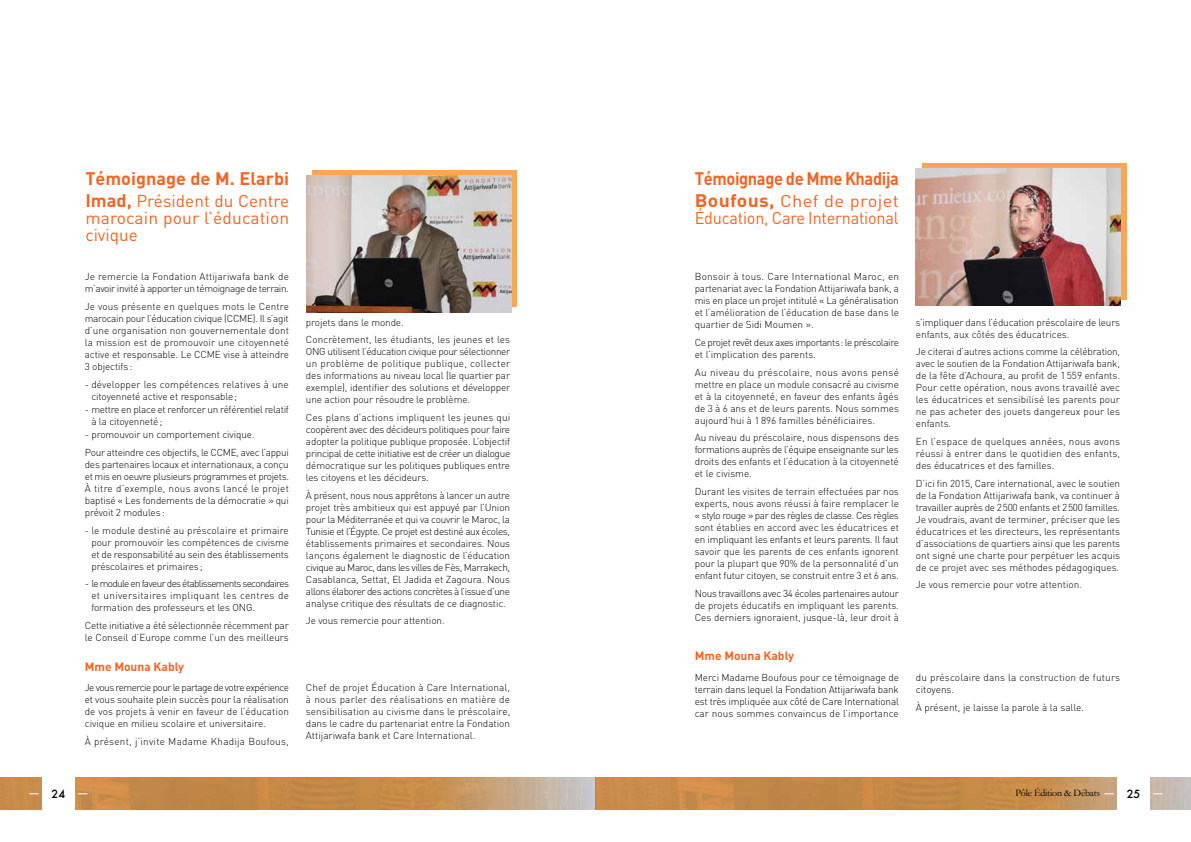
<style>
.page{position:relative;width:1191px;height:842px;background:#fff}
.page>*{position:absolute;margin:0;border:0;box-sizing:border-box;transform-origin:0 0}
.t1{font:700 18px "DIN";letter-spacing:-.02em;color:#f26522;scale:.91 1}
.t2{font:700 18px "DIN";color:#f26522}
.t3{font:17px/17px "DIN";color:#f26522;text-align:justify}
.t4{font:17px/17px "DIN";color:#f26522;scale:1.08 1}
.t5{font:700 12px "DIN";color:#f26522}
.t6{font:500 11px "Futura";color:#000}
.t7{font:300 10px/12px "DIN";letter-spacing:-.01em;color:#000;text-align:justify}
.t8{font:300 10px/12px "DIN";letter-spacing:-.035em;color:#000}
.t9{font:300 10px/12px "DIN";letter-spacing:-.04em;color:#000}
.t10{font:300 10px/12px "DIN";letter-spacing:-.03em;color:#000}
.t11{font:300 10px/12px "DIN";letter-spacing:.015em;color:#000}
.t12{font:300 10px "DIN";letter-spacing:.025em;color:#000}
.t13{font:10px "Garamond";letter-spacing:-.02em;color:#000}
.s1{font-weight:700;font-size:18px}
</style>
<div class="page">
<svg style="left:595px;top:778px;width:596px;height:32px;background:#c58f53"></svg>
<svg style="left:0;top:778px;width:595px;height:32px;background:#c5925b"></svg>
<div style="left:312px;top:170px;width:205px;height:137px;background:linear-gradient(to right,#faa755,#faa755)"></div>
<img style="left:306px;top:176px;width:205px;height:136px">
<div style="left:921px;top:163px;width:205px;height:137px;background:linear-gradient(to right,#faa755,#faa755)"></div>
<img style="left:916px;top:169px;width:204px;height:136px">
<div style="left:1117px;top:777px;width:32px;height:34px;background:#fff"></div>
<div style="left:42px;top:774px;width:32px;height:40px;background:#fff"></div>
<h1 class="t2" style="left:85px;top:167px;width:205px">Témoignage de M. Elarbi</h1>
<h2 class="t3" style="left:85px;top:192px;width:205px"><span class="s1">Imad,</span> Président du Centre marocain pour l’éducation civique</h2>
<p class="t8" style="left:85px;top:270px;width:206px">Je remercie la Fondation Attijariwafa bank de m’avoir invité à apporter un témoignage de terrain.</p>
<p class="t7" style="left:85px;top:300px;width:206px">Je vous présente en quelques mots le Centre marocain pour l’éducation civique (CCME). Il s’agit d’une organisation non gouvernementale dont la mission est de promouvoir une citoyenneté active et responsable. Le CCME vise à atteindre 3 objectifs:</p>
<p class="t7" style="left:91px;top:378px;width:199px;text-indent:-7px">- développer les compétences relatives à une citoyenneté active et responsable;</p>
<p class="t10" style="left:91px;top:403px;width:199px;text-indent:-7px">- mettre en place et renforcer un référentiel relatif à la citoyenneté;</p>
<p class="t7" style="left:85px;top:426px;width:206px;line-height:17.7px">- promouvoir un comportement civique.<br>Pour atteindre ces objectifs, le CCME, avec l’appui</p>
<p class="t7" style="left:85px;top:458px;width:206px">des partenaires locaux et internationaux, a conçu et mis en oeuvre plusieurs programmes et projets.<br>À titre d’exemple, nous avons lancé le projet baptisé « Les fondements de la démocratie » qui prévoit 2 modules:</p>
<p class="t7" style="left:91px;top:524px;width:199px;text-indent:-7px">- le module destiné au préscolaire et primaire pour promouvoir les compétences de civisme et de responsabilité au sein des établissements préscolaires et primaires;</p>
<p class="t7" style="left:91px;top:578px;width:199px;text-indent:-7px">- le module en faveur des établissements secondaires et universitaires impliquant les centres de formation des professeurs et les ONG.</p>
<p class="t7" style="left:85px;top:619px;width:206px">Cette initiative a été sélectionnée récemment par le Conseil d’Europe comme l’un des meilleurs</p>
<p class="t5" style="left:85px;top:658px;width:101px">Mme Mouna Kably</p>
<p class="t7" style="left:85px;top:682px;width:206px">Je vous remercie pour le partage de votre expérience et vous souhaite plein succès pour la réalisation de vos projets à venir en faveur de l’éducation civique en milieu scolaire et universitaire.</p>
<p class="t12" style="left:85px;top:735px;width:205px">À présent, j’invite Madame Khadija Boufous,</p>
<p class="t7" style="left:306px;top:313px;width:205px;line-height:17.7px">projets dans le monde.<br>Concrètement, les étudiants, les jeunes et les</p>
<p class="t7" style="left:306px;top:346px;width:206px">ONG utilisent l’éducation civique pour sélectionner un problème de politique publique, collecter des informations au niveau local (le quartier par exemple), identifier des solutions et développer une action pour résoudre le problème.</p>
<p class="t7" style="left:306px;top:411px;width:206px">Ces plans d’actions impliquent les jeunes qui coopèrent avec des décideurs politiques pour faire adopter la politique publique proposée. L’objectif principal de cette initiative est de créer un dialogue démocratique sur les politiques publiques entre les citoyens et les décideurs.</p>
<p class="t7" style="left:306px;top:489px;width:206px">À présent, nous nous apprêtons à lancer un autre projet très ambitieux qui est appuyé par l’Union pour la Méditerranée et qui va couvrir le Maroc, la Tunisie et l’Égypte. Ce projet est destiné aux écoles, établissements primaires et secondaires. Nous lançons également le diagnostic de l’éducation civique au Maroc, dans les villes de Fès, Marrakech, Casablanca, Settat, El Jadida et Zagoura. Nous allons élaborer des actions concrètes à l’issue d’une analyse critique des résultats de ce diagnostic.</p>
<p class="t7" style="left:306px;top:615px;width:140px">Je vous remercie pour attention.</p>
<p class="t7" style="left:306px;top:682px;width:206px">Chef de projet Éducation à Care International, à nous parler des réalisations en matière de sensibilisation au civisme dans le préscolaire, dans le cadre du partenariat entre la Fondation Attijariwafa bank et Care International.</p>
<h1 class="t1" style="left:694px;top:167px;width:226px">Témoignage de Mme Khadija</h1>
<h2 class="t4" style="left:694px;top:192px;width:190px"><span class="s1">Boufous,</span> Chef de projet<br>Éducation, Care International</h2>
<p class="t7" style="left:694px;top:270px;width:206px">Bonsoir à tous. Care International Maroc, en partenariat avec la Fondation Attijariwafa bank, a mis en place un projet intitulé « La généralisation et l’amélioration de l’éducation de base dans le quartier de Sidi Moumen ».</p>
<p class="t9" style="left:694px;top:336px;width:206px">Ce projet revêt deux axes importants: le préscolaire et l’implication des parents.</p>
<p class="t7" style="left:694px;top:366px;width:206px">Au niveau du préscolaire, nous avons pensé mettre en place un module consacré au civisme et à la citoyenneté, en faveur des enfants âgés de 3 à 6 ans et de leurs parents. Nous sommes aujourd’hui à 1896 familles bénéficiaires.</p>
<p class="t7" style="left:694px;top:431px;width:206px">Au niveau du préscolaire, nous dispensons des formations auprès de l’équipe enseignante sur les droits des enfants et l’éducation à la citoyenneté et le civisme.</p>
<p class="t7" style="left:694px;top:485px;width:206px">Durant les visites de terrain effectuées par nos experts, nous avons réussi à faire remplacer le « stylo rouge » par des règles de classe. Ces règles sont établies en accord avec les éducatrices et en impliquant les enfants et leurs parents. Il faut savoir que les parents de ces enfants ignorent pour la plupart que 90% de la personnalité d’un enfant futur citoyen, se construit entre 3 et 6 ans.</p>
<p class="t7" style="left:694px;top:587px;width:206px">Nous travaillons avec 34 écoles partenaires autour de projets éducatifs en impliquant les parents.<br>Ces derniers ignoraient, jusque-là, leur droit à</p>
<p class="t5" style="left:694px;top:648px;width:101px">Mme Mouna Kably</p>
<p class="t7" style="left:694px;top:671px;width:206px">Merci Madame Boufous pour ce témoignage de terrain dans lequel la Fondation Attijariwafa bank est très impliquée aux côté de Care International car nous sommes convaincus de l’importance</p>
<p class="t7" style="left:916px;top:316px;width:206px">s’impliquer dans l’éducation préscolaire de leurs enfants, aux côtés des éducatrices.</p>
<p class="t7" style="left:916px;top:346px;width:206px">Je citerai d’autres actions comme la célébration, avec le soutien de la Fondation Attijariwafa bank, de la fête d’Achoura, au profit de 1559 enfants.<br>Pour cette opération, nous avons travaillé avec les éducatrices et sensibilisé les parents pour ne pas acheter des jouets dangereux pour les enfants.</p>
<p class="t7" style="left:916px;top:435px;width:206px">En l’espace de quelques années, nous avons réussi à entrer dans le quotidien des enfants, des éducatrices et des familles.</p>
<p class="t7" style="left:916px;top:477px;width:206px">D’ici fin 2015, Care international, avec le soutien de la Fondation Attijariwafa bank, va continuer à travailler auprès de 2500 enfants et 2500 familles.<br>Je voudrais, avant de terminer, préciser que les éducatrices et les directeurs, les représentants d’associations de quartiers ainsi que les parents ont signé une charte pour perpétuer les acquis de ce projet avec ses méthodes pédagogiques.</p>
<p class="t7" style="left:916px;top:579px;width:167px">Je vous remercie pour votre attention.</p>
<p class="t11" style="left:916px;top:671px;width:206px">du préscolaire dans la construction de futurs citoyens.</p>
<p class="t7" style="left:916px;top:701px;width:170px">À présent, je laisse la parole à la salle.</p>
<p class="t13" style="left:1015px;top:787px;width:86px">Pôle Édition &amp; Débats</p>
<p class="t6" style="left:52px;top:787px;width:15px">24</p>
<p class="t6" style="left:1126px;top:787px;width:15px">25</p>
</div>
